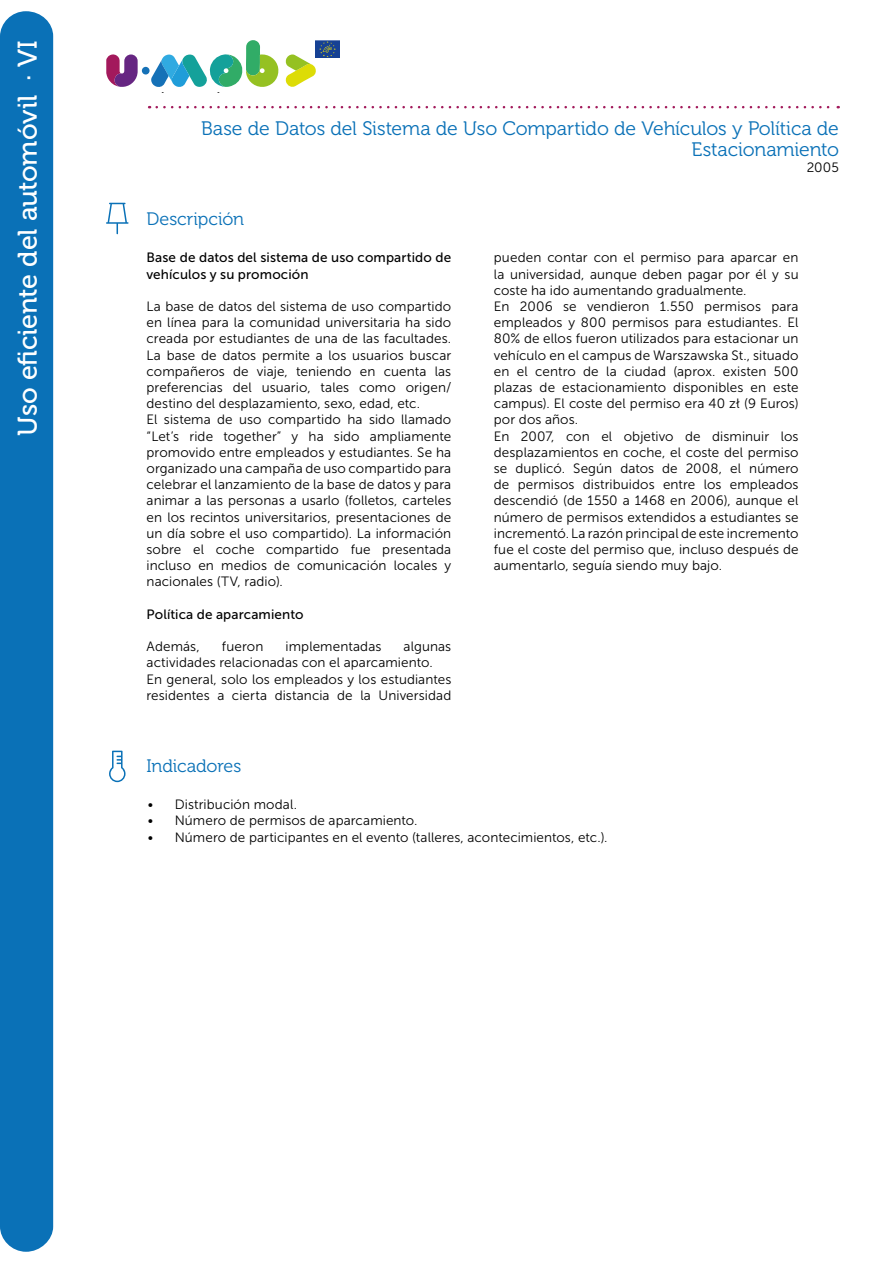
<style>
.page{position:relative;width:893px;height:1263px;background:#fff}
.page>*{position:absolute;margin:0;border:0;box-sizing:border-box;transform-origin:0 0}
.t1{font:27px "Museo 500";letter-spacing:-.01em;color:#fff}
.t2{font:19.5px/21px "Museo 300";letter-spacing:-.01em;color:#0a71b7;text-align:right}
.t3{font:18px "Museo 300";letter-spacing:-.005em;color:#0a71b7}
.t4{font:13.5px/16.2px "Museo Sans 300";letter-spacing:.01em;color:#000}
.t5{font:13.5px/16.2px "Museo Sans 500";letter-spacing:.01em;color:#000}
</style>
<div class="page">
<div style="left:0;top:11px;width:53px;height:1241px;background:#0a71b7;border-radius:26px"></div>
<svg style="left:106px;top:54px;width:32px;height:33px"></svg>
<div style="left:142px;top:67px;width:8px;height:8px;background:#1571b7;border-radius:50%"></div>
<img style="left:316px;top:40px;width:24px;height:18px">
<svg style="left:151px;top:40px;width:165px;height:53px"></svg>
<svg style="left:157px;top:106px;width:682px;height:2px"></svg>
<svg style="left:109px;top:751px;width:17px;height:31px"></svg>
<svg style="left:106px;top:203px;width:23px;height:31px"></svg>
<h1 class="t1" style="left:13px;top:436px;width:397px;rotate:-90deg">Uso eficiente del automóvil · VI</h1>
<h2 class="t2" style="left:201px;top:118px;width:639px">Base de Datos del Sistema de Uso Compartido de Vehículos y Política de<br>Estacionamiento</h2>
<p class="t4" style="left:807px;top:159px;width:34px">2005</p>
<h3 class="t3" style="left:147px;top:209px;width:99px">Descripción</h3>
<p class="t5" style="left:147px;top:250px;width:306px">Base de datos del sistema de uso compartido de vehículos y su promoción</p>
<p class="t4" style="left:147px;top:298px;width:306px">La base de datos del sistema de uso compartido en línea para la comunidad universitaria ha sido creada por estudiantes de una de las facultades.<br>La base de datos permite a los usuarios buscar compañeros de viaje, teniendo en cuenta las preferencias del usuario, tales como origen/ destino del desplazamiento, sexo, edad, etc.<br>El sistema de uso compartido ha sido llamado “Let’s ride together” y ha sido ampliamente promovido entre empleados y estudiantes. Se ha organizado una campaña de uso compartido para celebrar el lanzamiento de la base de datos y para animar a las personas a usarlo (folletos, carteles en los recintos universitarios, presentaciones de un día sobre el uso compartido). La información sobre el coche compartido fue presentada incluso en medios de comunicación locales y nacionales (TV, radio).</p>
<p class="t5" style="left:147px;top:606px;width:158px">Política de aparcamiento</p>
<p class="t4" style="left:147px;top:638px;width:55px">Además,</p>
<p class="t4" style="left:222px;top:638px;width:43px">fueron</p>
<p class="t4" style="left:286px;top:638px;width:97px">implementadas</p>
<p class="t4" style="left:147px;top:638px;width:306px;text-indent:257px">algunas actividades relacionadas con el aparcamiento.<br>En general, solo los empleados y los estudiantes residentes a cierta distancia de la Universidad</p>
<h3 class="t3" style="left:147px;top:756px;width:96px">Indicadores</h3>
<p class="t4" style="left:494px;top:250px;width:306px">pueden contar con el permiso para aparcar en la universidad, aunque deben pagar por él y su coste ha ido aumentando gradualmente.<br>En 2006 se vendieron 1.550 permisos para empleados y 800 permisos para estudiantes. El 80% de ellos fueron utilizados para estacionar un vehículo en el campus de Warszawska St., situado en el centro de la ciudad (aprox. existen 500 plazas de estacionamiento disponibles en este campus). El coste del permiso era 40 zł (9 Euros) por dos años.<br>En 2007, con el objetivo de disminuir los desplazamientos en coche, el coste del permiso se duplicó. Según datos de 2008, el número de permisos distribuidos entre los empleados descendió (de 1550 a 1468 en 2006), aunque el número de permisos extendidos a estudiantes se incrementó. La razón principal de este incremento fue el coste del permiso que, incluso después de aumentarlo, seguía siendo muy bajo.</p>
<p class="t4" style="left:148px;top:796px;width:151px">• Distribución modal.</p>
<p class="t4" style="left:148px;top:813px;width:271px">• Número de permisos de aparcamiento.</p>
<p class="t4" style="left:148px;top:829px;width:461px">• Número de participantes en el evento (talleres, acontecimientos, etc.).</p>
</div>
